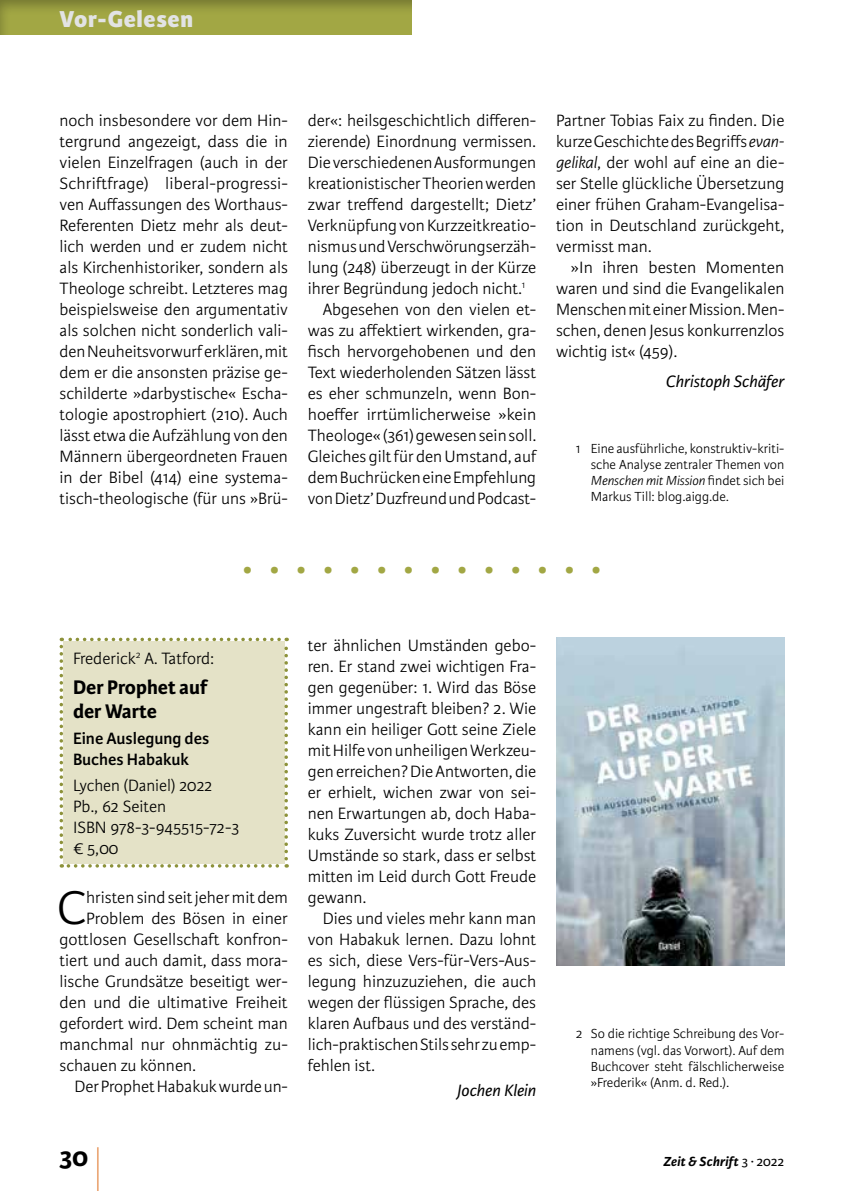
<style>
.page{position:relative;width:844px;height:1191px;background:#fff}
.page>*{position:absolute;margin:0;border:0;box-sizing:border-box;transform-origin:0 0}
.t1{font:300 59.5px "Karmina Sans Basic";color:#df7427;scale:.29 1}
.t2{font:300 49.88px "Karmina Sans Basic";color:#000}
.t3{font:300 28px "Karmina Sans Basic";color:#a2a744}
.t4{font:700 28px "Karmina Sans Basic";color:#000}
.t5{font:800 24.5px "Karmina Sans Basic";letter-spacing:.025em;color:#e2e3e4}
.t6{font:700 21px/24.5px "Karmina Sans Basic";color:#000}
.t7{font:300 17.5px/21px "Karmina Sans Basic";color:#000;text-align:justify}
.t8{font:600 17.5px/21px "Karmina Sans Basic";color:#000}
.t9{font:italic 17.5px "Karmina Sans Basic";color:#000}
.t10{font:300 14px/16.1px "Karmina Sans Basic";color:#000;text-align:justify}
.t11{font:italic 700 14px "Karmina Sans Basic";letter-spacing:.015em;color:#000}
.s1{font-style:italic}
.s2{font-weight:400;font-style:normal}
</style>
<div class="page">
<div style="left:60px;top:637px;width:228px;height:230px;background:#e4e2c7"></div>
<img style="left:556px;top:637px;width:228px;height:328px">
<div style="left:0;top:0;width:413px;height:35px;background:#000;opacity:.3"></div>
<h3 class="t5" style="left:60px;top:4px;width:135px">Vor-Gelesen</h3>
<p class="t7" style="left:60px;top:110px;width:230px">noch insbesondere vor dem Hin&shy;tergrund angezeigt, dass die in vielen Einzelfragen (auch in der Schriftfrage) liberal-progressi&shy;ven Auffassungen des Worthaus-Referenten Dietz mehr als deut&shy;lich werden und er zudem nicht als Kirchenhistoriker, sondern als Theologe schreibt. Letzteres mag beispielsweise den argumentativ als solchen nicht sonderlich vali&shy;den Neuheitsvorwurf erklären, mit dem er die ansonsten präzise ge&shy;schilderte »darbystische« Escha&shy;tologie apostrophiert (210). Auch lässt etwa die Aufzählung von den Männern übergeordneten Frauen in der Bibel (414) eine systema&shy;tisch-theologische (für uns »Brü-</p>
<p class="t7" style="left:308px;top:110px;width:230px">der«: heilsgeschichtlich differen-</p>
<p class="t7" style="left:308px;top:131px;width:230px">zierende) Einordnung vermissen.</p>
<p class="t7" style="left:308px;top:152px;width:230px">Die verschiedenen Ausformungen</p>
<p class="t7" style="left:308px;top:173px;width:230px">kreationistischer Theorien werden</p>
<p class="t7" style="left:308px;top:194px;width:230px">zwar treffend dargestellt; Dietz’</p>
<p class="t7" style="left:308px;top:215px;width:230px">Verknüpfung von Kurzzeitkreatio-</p>
<p class="t7" style="left:308px;top:236px;width:230px">nismus und Verschwörungserzäh-</p>
<p class="t7" style="left:308px;top:257px;width:230px">lung (248) überzeugt in der Kürze</p>
<p class="t7" style="left:308px;top:278px;width:219px">ihrer Begründung jedoch nicht.<sup>1</sup></p>
<p class="t7" style="left:322px;top:299px;width:215px">Abgesehen von den vielen et-</p>
<p class="t7" style="left:308px;top:320px;width:230px">was zu affektiert wirkenden, gra-</p>
<p class="t7" style="left:308px;top:341px;width:230px">fisch hervorgehobenen und den</p>
<p class="t7" style="left:308px;top:362px;width:230px">Text wiederholenden Sätzen lässt</p>
<p class="t7" style="left:308px;top:383px;width:230px">es eher schmunzeln, wenn Bon-</p>
<p class="t7" style="left:308px;top:404px;width:230px">hoeffer irrtümlicherweise »kein</p>
<p class="t7" style="left:308px;top:425px;width:230px">Theologe« (361) gewesen sein soll.</p>
<p class="t7" style="left:308px;top:446px;width:230px">Gleiches gilt für den Umstand, auf</p>
<p class="t7" style="left:308px;top:467px;width:230px">dem Buchrücken eine Empfehlung</p>
<p class="t7" style="left:308px;top:488px;width:230px">von Dietz’ Duzfreund und Podcast-</p>
<p class="t7" style="left:556px;top:110px;width:230px">Partner Tobias Faix zu finden. Die kurze Geschichte des Begriffs <span class="s1">evan&shy;gelikal</span>, der wohl auf eine an die&shy;ser Stelle glückliche Übersetzung einer frühen Graham-Evangelisa&shy;tion in Deutschland zurückgeht, vermisst man.</p>
<p class="t7" style="left:556px;top:257px;width:230px;text-indent:15px">»In ihren besten Momenten waren und sind die Evangelikalen Menschen mit einer Mission. Men&shy;schen, denen Jesus konkurrenzlos wichtig ist« (459).</p>
<p class="t9" style="left:665px;top:372px;width:120px">Christoph Schäfer</p>
<p class="t10" style="left:590px;top:440px;width:195px;text-indent:-15px">1 Eine ausführliche, konstruktiv-kriti&shy;sche Analyse zentraler Themen von <span class="s1">Menschen mit Mission</span> findet sich bei Markus Till: blog.aigg.de.</p>
<h3 class="t3" style="left:243px;top:554px;width:359px">• • • • • • • • • • • • • •</h3>
<p class="t7" style="left:73px;top:648px;width:142px">Frederick<sup>2</sup> A. Tatford:</p>
<p class="t6" style="left:73px;top:675px;width:136px">Der Prophet auf der Warte</p>
<p class="t8" style="left:73px;top:728px;width:138px">Eine Auslegung des<br>Buches Habakuk</p>
<p class="t7" style="left:73px;top:775px;width:168px;text-align:left">Lychen (Daniel) 2022<br>Pb., 62 Seiten<br>ISBN 978-3-945515-72-3 € 5,00</p>
<h2 class="t2" style="left:57px;top:881px;width:30px">C</h2>
<p class="t7" style="left:86px;top:887px;width:203px">hristen sind seit jeher mit dem</p>
<p class="t7" style="left:86px;top:908px;width:203px">Problem des Bösen in einer</p>
<p class="t7" style="left:60px;top:929px;width:230px">gottlosen Gesellschaft konfron-</p>
<p class="t7" style="left:60px;top:950px;width:230px">tiert und auch damit, dass mora-</p>
<p class="t7" style="left:60px;top:971px;width:230px">lische Grundsätze beseitigt wer-</p>
<p class="t7" style="left:60px;top:992px;width:230px">den und die ultimative Freiheit</p>
<p class="t7" style="left:60px;top:1013px;width:230px">gefordert wird. Dem scheint man</p>
<p class="t7" style="left:60px;top:1034px;width:230px">manchmal nur ohnmächtig zu-</p>
<p class="t7" style="left:60px;top:1055px;width:138px">schauen zu können.</p>
<p class="t7" style="left:74px;top:1076px;width:215px">Der Prophet Habakuk wurde un-</p>
<p class="t7" style="left:308px;top:635px;width:230px">ter ähnlichen Umständen gebo&shy;ren. Er stand zwei wichtigen Fra&shy;gen gegenüber: 1. Wird das Böse immer ungestraft bleiben? 2. Wie kann ein heiliger Gott seine Ziele mit Hilfe von unheiligen Werkzeu&shy;gen erreichen? Die Antworten, die er erhielt, wichen zwar von sei&shy;nen Erwartungen ab, doch Haba&shy;kuks Zuversicht wurde trotz aller Umstände so stark, dass er selbst mitten im Leid durch Gott Freude gewann.</p>
<p class="t7" style="left:308px;top:908px;width:230px;text-indent:15px">Dies und vieles mehr kann man von Habakuk lernen. Dazu lohnt es sich, diese Vers-für-Vers-Aus&shy;legung hinzuzuziehen, die auch wegen der flüssigen Sprache, des klaren Aufbaus und des verständ&shy;lich-praktischen Stils sehr zu emp&shy;fehlen ist.</p>
<p class="t9" style="left:457px;top:1081px;width:80px">Jochen Klein</p>
<p class="t10" style="left:590px;top:1026px;width:195px;text-indent:-15px">2 So die richtige Schreibung des Vor&shy;namens (vgl. das Vorwort). Auf dem Buchcover steht fälschlicherweise »Frederik« (Anm. d. Red.).</p>
<h3 class="t4" style="left:60px;top:1141px;width:30px">30</h3>
<h1 class="t1" style="left:96px;top:1140px;width:17px">|</h1>
<p class="t11" style="left:663px;top:1153px;width:122px">Zeit &amp; Schrift <span class="s2">3 ∙ 2022</span></p>
</div>
